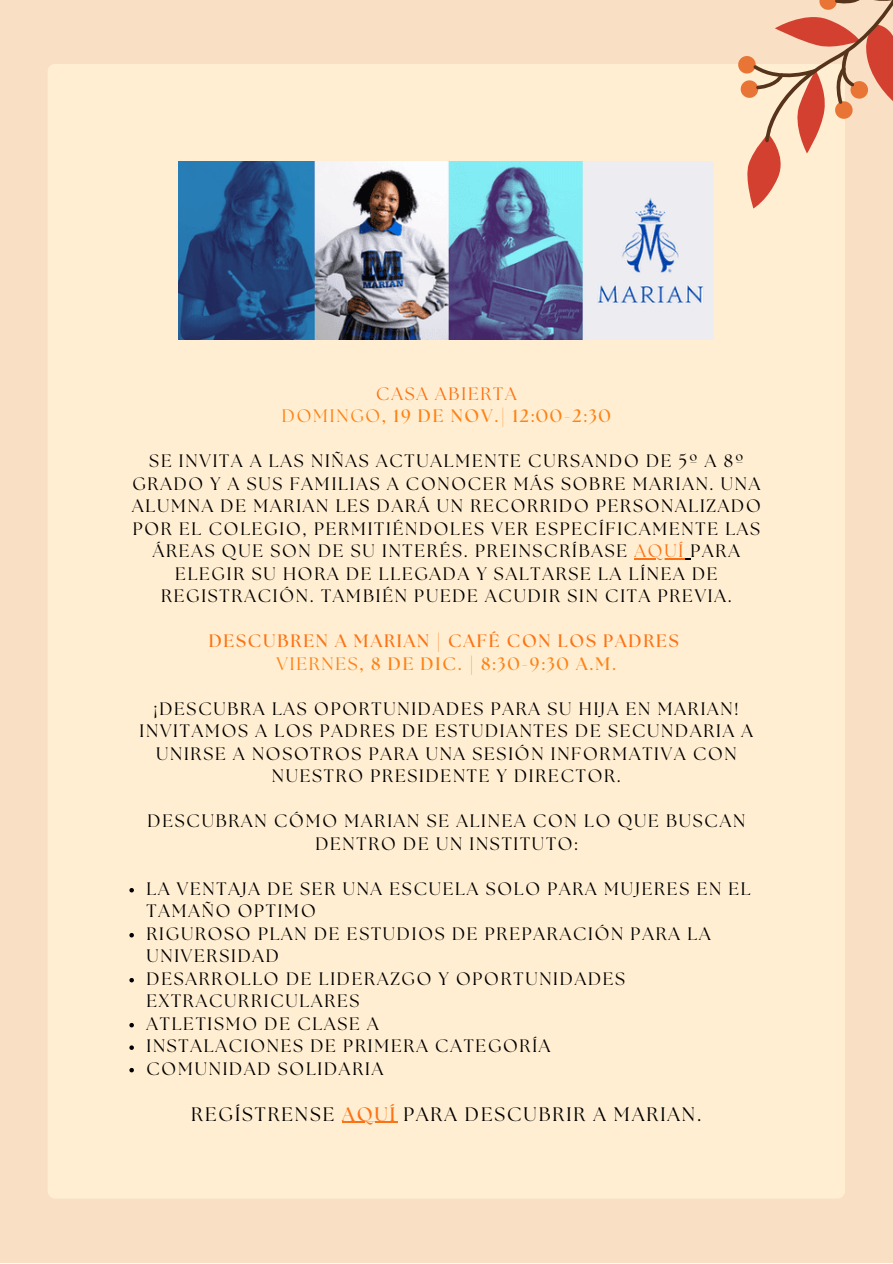
<style>
.page{position:relative;width:893px;height:1264px;background:#fff}
.page>*{position:absolute;margin:0;border:0;box-sizing:border-box;transform-origin:0 0}
.t1{font:19.5px "The Seasons";letter-spacing:.1em;color:#000}
.t2{font:18px/22.5px "The Seasons";letter-spacing:.1em;color:#000}
.t3{font:700 18px "The Seasons";letter-spacing:.1em;color:#fe8215}
.t4{font:700 18px "The Seasons";letter-spacing:.1em;color:#fc7315}
.t5{font:18px "The Seasons";letter-spacing:.1em;color:#fc7315}
.s1{font-weight:400}
.s2{color:#fc7315}
.s3{font-weight:700;color:#fc7315}
</style>
<div class="page">
<div style="left:0;top:0;width:892px;height:1262px;background:#f9dfc4"></div>
<div style="left:48px;top:64px;width:797px;height:1134px;background:#ffeed1;border-radius:8px"></div>
<svg style="left:129px;top:888px;width:5px;height:4px"></svg>
<svg style="left:129px;top:933px;width:5px;height:4px"></svg>
<svg style="left:129px;top:978px;width:5px;height:4px"></svg>
<svg style="left:129px;top:1022px;width:5px;height:5px"></svg>
<svg style="left:129px;top:1045px;width:5px;height:4px"></svg>
<svg style="left:129px;top:1067px;width:5px;height:5px"></svg>
<hr style="left:634px;top:558px;width:51px;height:1px;background:#fc7315">
<hr style="left:342px;top:1121px;width:55px;height:1px;background:#fc7315">
<img style="left:179px;top:162px;width:535px;height:177px">
<svg style="left:738px;top:0;width:154px;height:208px"></svg>
<p class="t5" style="left:376px;top:385px;width:142px">CASA ABIERTA</p>
<p class="t3" style="left:282px;top:408px;width:330px"><span class="s1">DOMINGO</span>, 19 DE NOV.| 12:00-2:30</p>
<p class="t2" style="left:132px;top:451px;width:630px;text-align:center">SE INVITA A LAS NIÑAS ACTUALMENTE CURSANDO DE 5º A 8º GRADO Y A SUS FAMILIAS A CONOCER MÁS SOBRE MARIAN. UNA ALUMNA DE MARIAN LES DARÁ UN RECORRIDO PERSONALIZADO POR EL COLEGIO, PERMITIÉNDOLES VER ESPECÍFICAMENTE LAS ÁREAS QUE SON DE SU INTERÉS. PREINSCRÍBASE <span class="s2">AQUÍ</span> PARA ELEGIR SU HORA DE LLEGADA Y SALTARSE LA LÍNEA DE REGISTRACIÓN. TAMBIÉN PUEDE ACUDIR SIN CITA PREVIA.</p>
<p class="t4" style="left:209px;top:633px;width:471px">DESCUBREN A MARIAN | CAFÉ CON LOS PADRES</p>
<p class="t3" style="left:276px;top:655px;width:341px"><span class="s1">VIERNES</span>, 8 DE DIC. | 8:30-9:30 A.M.</p>
<p class="t2" style="left:140px;top:698px;width:615px;text-align:center">¡DESCUBRA LAS OPORTUNIDADES PARA SU HIJA EN MARIAN!<br>INVITAMOS A LOS PADRES DE ESTUDIANTES DE SECUNDARIA A UNIRSE A NOSOTROS PARA UNA SESIÓN INFORMATIVA CON NUESTRO PRESIDENTE Y DIRECTOR.</p>
<p class="t2" style="left:147px;top:811px;width:599px;text-align:center">DESCUBRAN CÓMO MARIAN SE ALINEA CON LO QUE BUSCAN<br>DENTRO DE UN INSTITUTO:</p>
<p class="t2" style="left:146px;top:878px;width:605px">LA VENTAJA DE SER UNA ESCUELA SOLO PARA MUJERES EN EL<br>TAMAÑO OPTIMO</p>
<p class="t2" style="left:146px;top:923px;width:565px">RIGUROSO PLAN DE ESTUDIOS DE PREPARACIÓN PARA LA<br>UNIVERSIDAD</p>
<p class="t2" style="left:146px;top:968px;width:480px">DESARROLLO DE LIDERAZGO Y OPORTUNIDADES<br>EXTRACURRICULARES</p>
<p class="t2" style="left:146px;top:1013px;width:234px">ATLETISMO DE CLASE A</p>
<p class="t2" style="left:146px;top:1035px;width:405px">INSTALACIONES DE PRIMERA CATEGORÍA</p>
<p class="t2" style="left:146px;top:1058px;width:238px">COMUNIDAD SOLIDARIA</p>
<p class="t1" style="left:191px;top:1105px;width:511px">REGÍSTRENSE <span class="s3">AQUÍ</span> PARA DESCUBRIR A MARIAN.</p>
</div>
